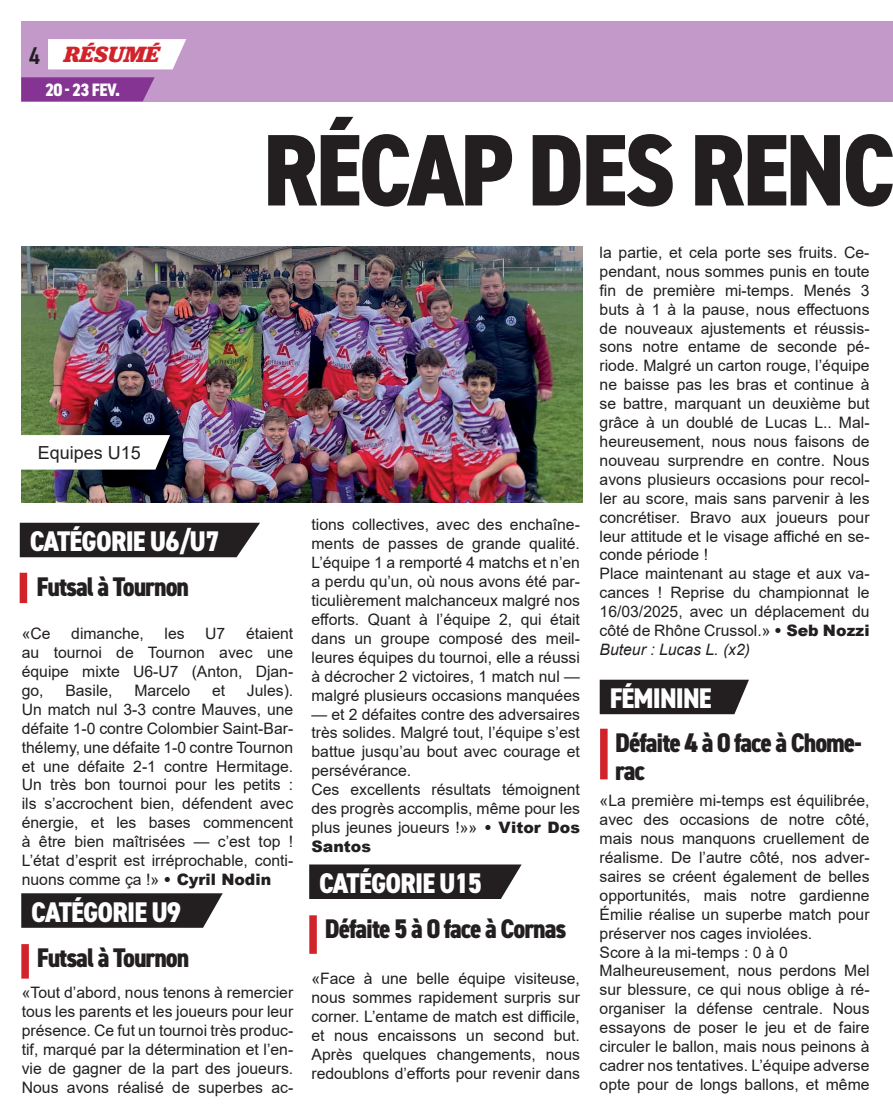
<style>
.page{position:relative;width:893px;height:1115px;background:#fff}
.page>*{position:absolute;margin:0;border:0;box-sizing:border-box;transform-origin:0 0}
.t1{font:800 condensed 102px "DIN2014";letter-spacing:-.03em;color:#231f20}
.t2{font:800 condensed 28.5px "DIN2014";letter-spacing:-.03em;color:#fff}
.t3{font:800 condensed 27px/27.8px "DIN2014";letter-spacing:-.04em;color:#231f20}
.t4{font:italic 700 22.95px "Jubilat";color:#d1232a}
.t5{font:18px "Arial";color:#231f20}
.t6{font:800 condensed 18px "DIN2014";color:#fff}
.t7{font:15.75px/18.9px "Arial";color:#231f20;text-align:justify}
.s1{font-family:"DIN2014";font-weight:600;font-style:normal;font-stretch:condensed;font-size:24.3px;color:#231f20}
.s2{font-weight:900}
.s3{font-style:italic}
</style>
<div class="page">
<div style="left:20px;top:523px;width:240px;height:34px;background:#231f20"></div>
<div style="left:20px;top:572px;width:7px;height:31px;background:#d1232a"></div>
<svg style="left:600px;top:679px;width:149px;height:35px;background:#312e2f"></svg>
<div style="left:600px;top:728px;width:8px;height:51px;background:#d1232a"></div>
<svg style="left:309px;top:864px;width:213px;height:35px;background:#312d2e"></svg>
<div style="left:309px;top:915px;width:8px;height:38px;background:#d1232a"></div>
<svg style="left:21px;top:893px;width:202px;height:34px;background:#2f2b2c"></svg>
<div style="left:21px;top:944px;width:8px;height:34px;background:#d1232a"></div>
<div style="left:21px;top:21px;width:872px;height:80px;background:#c299c9"></div>
<div style="left:48px;top:39px;width:138px;height:30px;background:#fff"></div>
<svg style="left:21px;top:77px;width:134px;height:24px;background:#883a97"></svg>
<img style="left:22px;top:246px;width:560px;height:256px">
<svg style="left:21px;top:435px;width:149px;height:34px"></svg>
<h3 class="t4" style="left:29px;top:39px;width:132px"><span class="s1">4</span> RÉSUMÉ</h3>
<p class="t6" style="left:45px;top:78px;width:77px">20 - 23 fev.</p>
<h1 class="t1" style="left:263px;top:102px;width:634px">RÉCAP DES RENC</h1>
<p class="t5" style="left:38px;top:440px;width:105px">Equipes U15</p>
<h2 class="t2" style="left:30px;top:522px;width:191px">CATÉGORIE U6/U7</h2>
<h3 class="t3" style="left:37px;top:573px;width:154px">Futsal à Tournon</h3>
<p class="t7" style="left:22px;top:624px;width:30px">«Ce</p>
<p class="t7" style="left:71px;top:624px;width:74px">dimanche,</p>
<p class="t7" style="left:165px;top:624px;width:22px">les</p>
<p class="t7" style="left:205px;top:624px;width:22px">U7</p>
<p class="t7" style="left:22px;top:624px;width:273px;text-indent:224px">étaient au tournoi de Tournon avec une équipe mixte U6-U7 (Anton, Djan&shy;go,</p>
<p class="t7" style="left:22px;top:681px;width:273px;text-indent:225px">Jules).<br>Un match nul 3-3 contre Mauves, une défaite 1-0 contre Colombier Saint-Bar&shy;thélemy, une défaite 1-0 contre Tournon et une défaite 2-1 contre Hermitage.<br>Un très bon tournoi pour les petits : ils s’accrochent bien, défendent avec énergie, et les bases commencent à être bien maîtrisées — c’est top !<br>L’état d’esprit est irréprochable, conti&shy;nuons comme ça !» <span class="s2">• Cyril Nodin</span></p>
<p class="t7" style="left:65px;top:681px;width:49px">Basile,</p>
<p class="t7" style="left:134px;top:681px;width:58px">Marcelo</p>
<p class="t7" style="left:212px;top:681px;width:15px">et</p>
<h2 class="t2" style="left:31px;top:892px;width:151px">CATÉGORIE U9</h2>
<h3 class="t3" style="left:37px;top:944px;width:154px">Futsal à Tournon</h3>
<p class="t7" style="left:22px;top:983px;width:273px">«Tout d’abord, nous tenons à remercier tous les parents et les joueurs pour leur présence. Ce fut un tournoi très produc&shy;tif, marqué par la détermination et l’en&shy;vie de gagner de la part des joueurs.<br>Nous avons réalisé de superbes ac-</p>
<p class="t7" style="left:311px;top:515px;width:270px">tions collectives, avec des enchaîne&shy;ments de passes de grande qualité.<br>L’équipe 1 a remporté 4 matchs et n’en a perdu qu’un, où nous avons été par&shy;ticulièrement malchanceux malgré nos efforts. Quant à l’équipe 2, qui était dans un groupe composé des meil&shy;leures équipes du tournoi, elle a réussi à décrocher 2 victoires, 1 match nul — malgré plusieurs occasions manquées</p>
<p class="t7" style="left:311px;top:704px;width:270px;text-align:left">— et 2 défaites contre des adversaires très solides. Malgré tout, l’équipe s’est battue jusqu’au bout avec courage et persévérance.<br>Ces excellents résultats témoignent des progrès accomplis, même pour les plus jeunes joueurs !»» <span class="s2">• Vitor Dos<br>Santos</span></p>
<h2 class="t2" style="left:319px;top:864px;width:164px">CATÉGORIE U15</h2>
<h3 class="t3" style="left:325px;top:915px;width:243px">Défaite 5 à 0 face à Cornas</h3>
<p class="t7" style="left:311px;top:969px;width:270px">«Face à une belle équipe visiteuse, nous sommes rapidement surpris sur corner. L’entame de match est difficile, et nous encaissons un second but.<br>Après quelques changements, nous redoublons d’efforts pour revenir dans</p>
<p class="t7" style="left:600px;top:243px;width:272px;text-align:left">la partie, et cela porte ses fruits. Ce&shy;pendant, nous sommes punis en toute fin de première mi-temps. Menés 3 buts à 1 à la pause, nous effectuons de nouveaux ajustements et réussis&shy;sons notre entame de seconde pé&shy;riode. Malgré un carton rouge, l’équipe ne baisse pas les bras et continue à se battre, marquant un deuxième but grâce à un doublé de Lucas L.. Mal&shy;heureusement, nous nous faisons de nouveau surprendre en contre. Nous avons plusieurs occasions pour recol&shy;ler au score, mais sans parvenir à les concrétiser. Bravo aux joueurs pour leur attitude et le visage affiché en se&shy;conde période !<br>Place maintenant au stage et aux va&shy;cances ! Reprise du championnat le 16/03/2025, avec un déplacement du côté de Rhône Crussol.» <span class="s2">• Seb Nozzi </span><span class="s3">Buteur : Lucas L. (x2)</span></p>
<h2 class="t2" style="left:610px;top:679px;width:104px">FÉMININE</h2>
<h3 class="t3" style="left:615px;top:728px;width:248px">Défaite 4 à 0 face à Chome&shy;rac</h3>
<p class="t7" style="left:600px;top:791px;width:272px;text-align:left">«La première mi-temps est équilibrée, avec des occasions de notre côté, mais nous manquons cruellement de réalisme. De l’autre côté, nos adver&shy;saires se créent également de belles opportunités, mais notre gardienne Émilie réalise un superbe match pour préserver nos cages inviolées.<br>Score à la mi-temps : 0 à 0<br>Malheureusement, nous perdons Mel sur blessure, ce qui nous oblige à ré&shy;organiser la défense centrale. Nous essayons de poser le jeu et de faire circuler le ballon, mais nous peinons à cadrer nos tentatives. L’équipe adverse opte pour de longs ballons, et même</p>
</div>
